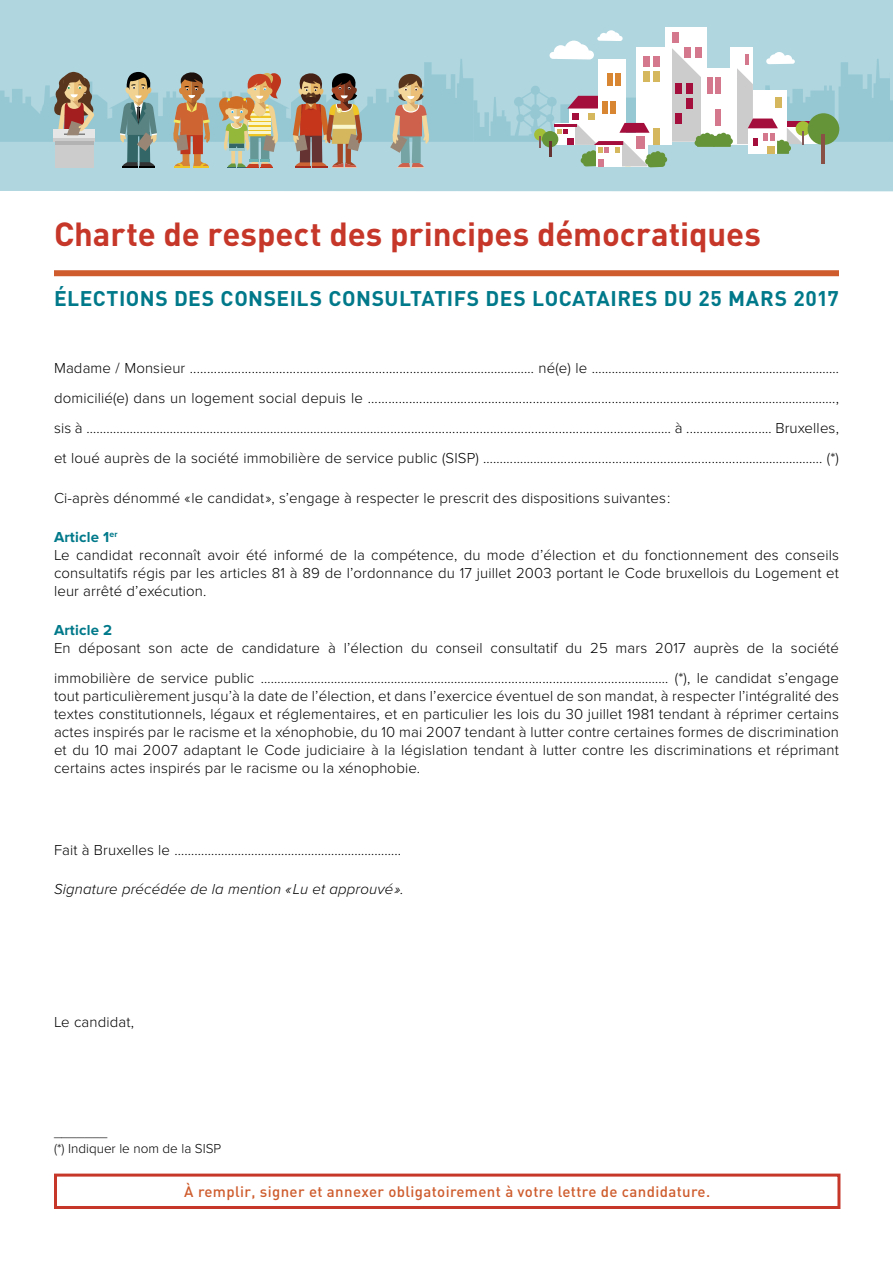
<style>
.page{position:relative;width:893px;height:1263px;background:#fff}
.page>*{position:absolute;margin:0;border:0;box-sizing:border-box;transform-origin:0 0}
.t1{font:700 33px "DIN";letter-spacing:-.005em;color:#c63629}
.t2{font:700 21px "DIN";letter-spacing:.02em;color:#00798a}
.t3{font:300 15px/18px "Proxima Nova";letter-spacing:.01em;color:#000;text-align:justify}
.t4{font:500 15px "DIN";letter-spacing:.025em;color:#ce5c2d}
.t5{font:italic 300 15px "Proxima Nova";letter-spacing:.01em;color:#000}
.t6{font:700 15px "Proxima Nova";letter-spacing:.01em;color:#00798a}
.t7{font:300 13.5px/16.2px "Proxima Nova";color:#000}
.s1{font-weight:700;color:#00798a}
</style>
<div class="page">
<div style="left:54px;top:270px;width:785px;height:6px;background:#ce5c2d"></div>
<div style="left:54px;top:1173px;width:786px;height:36px;border:3px solid #c63629"></div>
<div style="left:0;top:0;width:893px;height:191px;background:#b0d6df"></div>
<div style="left:665px;top:27px;width:42px;height:115px;background:#fff"></div>
<svg style="left:0;top:30px;width:893px;height:138px"></svg>
<h1 class="t1" style="left:54px;top:213px;width:709px">Charte de respect des principes démocratiques</h1>
<h2 class="t2" style="left:54px;top:284px;width:786px">ÉLECTIONS DES CONSEILS CONSULTATIFS DES LOCATAIRES DU 25 MARS 2017</h2>
<p class="t3" style="left:54px;top:353px;width:786px;line-height:30px">Madame / Monsieur ..........................................................................……………………… né(e) le ……………….....…………………………………………… domicilié(e) dans un logement social depuis le .............................................................................................................………………………., sis à …………………………………….………………………………………............................................................................……… à ......................… Bruxelles, et loué auprès de la société immobilière de service public (SISP) ……………….........................................................……………………. (*)</p>
<p class="t3" style="left:54px;top:489px;width:618px">Ci-après dénommé « le candidat », s’engage à respecter le prescrit des dispositions suivantes :</p>
<p class="t3" style="left:54px;top:528px;width:787px;text-align:left"><span class="s1">Article 1</span><sup>er<br></sup>Le candidat reconnaît avoir été informé de la compétence, du mode d’élection et du fonctionnement des conseils consultatifs régis par les articles 81 à 89 de l’ordonnance du 17 juillet 2003 portant le Code bruxellois du Logement et leur arrêté d’exécution.</p>
<p class="t6" style="left:54px;top:621px;width:60px">Article 2</p>
<p class="t3" style="left:54px;top:633px;width:787px;line-height:30px">En déposant son acte de candidature à l’élection du conseil consultatif du 25 mars 2017 auprès de la société immobilière de service public …………………………………………….………………..........................................……… (*), le candidat s’engage</p>
<p class="t3" style="left:54px;top:687px;width:786px">tout particulièrement jusqu’à la date de l’élection, et dans l’exercice éventuel de son mandat, à respecter l’intégralité des textes constitutionnels, légaux et réglementaires, et en particulier les lois du 30 juillet 1981 tendant à réprimer certains actes inspirés par le racisme et la xénophobie, du 10 mai 2007 tendant à lutter contre certaines formes de discrimination et du 10 mai 2007 adaptant le Code judiciaire à la législation tendant à lutter contre les discriminations et réprimant certains actes inspirés par le racisme ou la xénophobie.</p>
<p class="t3" style="left:54px;top:841px;width:349px">Fait à Bruxelles le …………………………………………………………..</p>
<p class="t5" style="left:54px;top:881px;width:351px">Signature précédée de la mention « Lu et approuvé ».</p>
<p class="t3" style="left:54px;top:1013px;width:82px">Le candidat,</p>
<p class="t7" style="left:54px;top:1125px;width:169px">_______<br>(*) Indiquer le nom de la SISP</p>
<p class="t4" style="left:184px;top:1182px;width:527px">À remplir, signer et annexer obligatoirement à votre lettre de candidature.</p>
</div>
